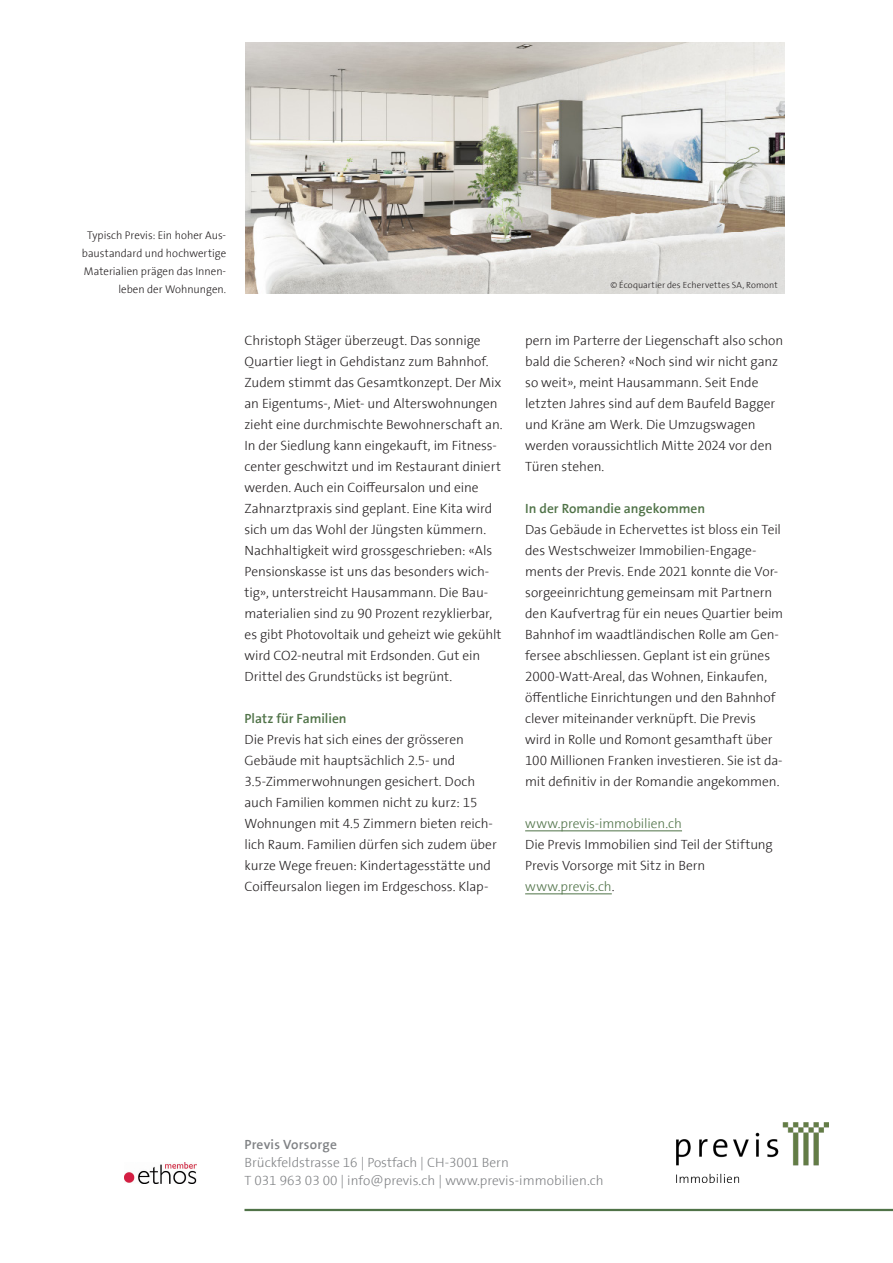
<style>
.page{position:relative;width:893px;height:1263px;background:#fff}
.page>*{position:absolute;margin:0;border:0;box-sizing:border-box;transform-origin:0 0}
.Lauftext{font:300 13.5px/21px "Previs The Sans";letter-spacing:-.005em;color:#231f20}
.Absender_light{font:300 13.5px/18px "Previs The Sans";color:#808285}
.Lauftext-2{font:300 13.5px "Previs The Sans";color:#507348}
.Lauftext-3{font:300 13.5px "Previs The Sans";letter-spacing:-.005em;color:#507348}
.Absender_Bold{font:300 13.5px "Previs The Sans";letter-spacing:.015em;color:#808285}
.Legende_rechtsbündig{font:300 11.25px/18px "Previs The Sans";color:#231f20;text-align:right}
.Lauftext-4{font:300 9px "Previs The Sans";letter-spacing:.015em;color:#231f20}
.s1{color:#507348}
</style>
<div class="page">
<hr style="left:525px;top:830px;width:157px;height:1px;background:#507348">
<hr style="left:525px;top:893px;width:87px;height:1px;background:#507348">
<img style="left:246px;top:43px;width:538px;height:250px">
<hr style="left:244px;top:1209px;width:649px;height:2px;background:#507348">
<img style="left:124px;top:1162px;width:73px;height:22px">
<img style="left:676px;top:1122px;width:152px;height:60px">
<p class="Legende_rechtsbündig" style="left:82px;top:227px;width:146px">Typisch Previs: Ein hoher Aus&shy;baustandard und hochwertige<br>Materialien prägen das Innen&shy;leben der Wohnungen.</p>
<p class="Lauftext" style="left:244px;top:331px;width:260px">Christoph Stäger überzeugt. Das sonnige Quartier liegt in Gehdistanz zum Bahnhof.<br>Zudem stimmt das Gesamtkonzept. Der Mix an Eigentums-, Miet- und Alterswohnungen zieht eine durchmischte Bewohnerschaft an.<br>In der Siedlung kann eingekauft, im Fitness&shy;center geschwitzt und im Restaurant diniert werden. Auch ein Coiffeursalon und eine Zahnarztpraxis sind geplant. Eine Kita wird sich um das Wohl der Jüngsten kümmern.<br>Nachhaltigkeit wird grossgeschrieben: «Als Pensionskasse ist uns das besonders wich&shy;tig», unterstreicht Hausammann. Die Bau&shy;materialien sind zu 90 Prozent rezyklierbar, es gibt Photovoltaik und geheizt wie gekühlt wird CO2-neutral mit Erdsonden. Gut ein Drittel des Grundstücks ist begrünt.</p>
<p class="Lauftext-2" style="left:244px;top:711px;width:104px">Platz für Familien</p>
<p class="Lauftext" style="left:244px;top:730px;width:254px">Die Previs hat sich eines der grösseren Gebäude mit hauptsächlich 2.5- und 3.5-Zimmerwohnungen gesichert. Doch auch Familien kommen nicht zu kurz: 15<br>Wohnungen mit 4.5 Zimmern bieten reich&shy;lich Raum. Familien dürfen sich zudem über kurze Wege freuen: Kindertagesstätte und Coiffeursalon liegen im Erdgeschoss. Klap-</p>
<p class="Lauftext-4" style="left:610px;top:280px;width:169px">© Écoquartier des Echervettes SA, Romont</p>
<p class="Lauftext" style="left:525px;top:331px;width:260px">pern im Parterre der Liegenschaft also schon bald die Scheren? «Noch sind wir nicht ganz so weit», meint Hausammann. Seit Ende letzten Jahres sind auf dem Baufeld Bagger und Kräne am Werk. Die Umzugswagen werden voraussichtlich Mitte 2024 vor den Türen stehen.</p>
<p class="Lauftext-2" style="left:525px;top:501px;width:182px">In der Romandie angekommen</p>
<p class="Lauftext" style="left:525px;top:520px;width:260px">Das Gebäude in Echervettes ist bloss ein Teil des Westschweizer Immobilien-Engage&shy;ments der Previs. Ende 2021 konnte die Vor&shy;sorgeeinrichtung gemeinsam mit Partnern den Kaufvertrag für ein neues Quartier beim Bahnhof im waadtländischen Rolle am Gen&shy;fersee abschliessen. Geplant ist ein grünes 2000-Watt-Areal, das Wohnen, Einkaufen, öffentliche Einrichtungen und den Bahnhof clever miteinander verknüpft. Die Previs wird in Rolle und Romont gesamthaft über 100 Millionen Franken investieren. Sie ist da&shy;mit definitiv in der Romandie angekommen.</p>
<p class="Lauftext-3" style="left:525px;top:817px;width:158px">www.previs-immobilien.ch</p>
<p class="Lauftext" style="left:525px;top:835px;width:249px">Die Previs Immobilien sind Teil der Stiftung<br>Previs Vorsorge mit Sitz in Bern <span class="s1">www.previs.ch</span>.</p>
<p class="Absender_Bold" style="left:244px;top:1137px;width:94px">Previs Vorsorge</p>
<p class="Absender_light" style="left:244px;top:1154px;width:361px">Brückfeldstrasse 16 | Postfach | CH-3001 Bern<br>T 031 963 03 00 | info@previs.ch | www.previs-immobilien.ch</p>
</div>
